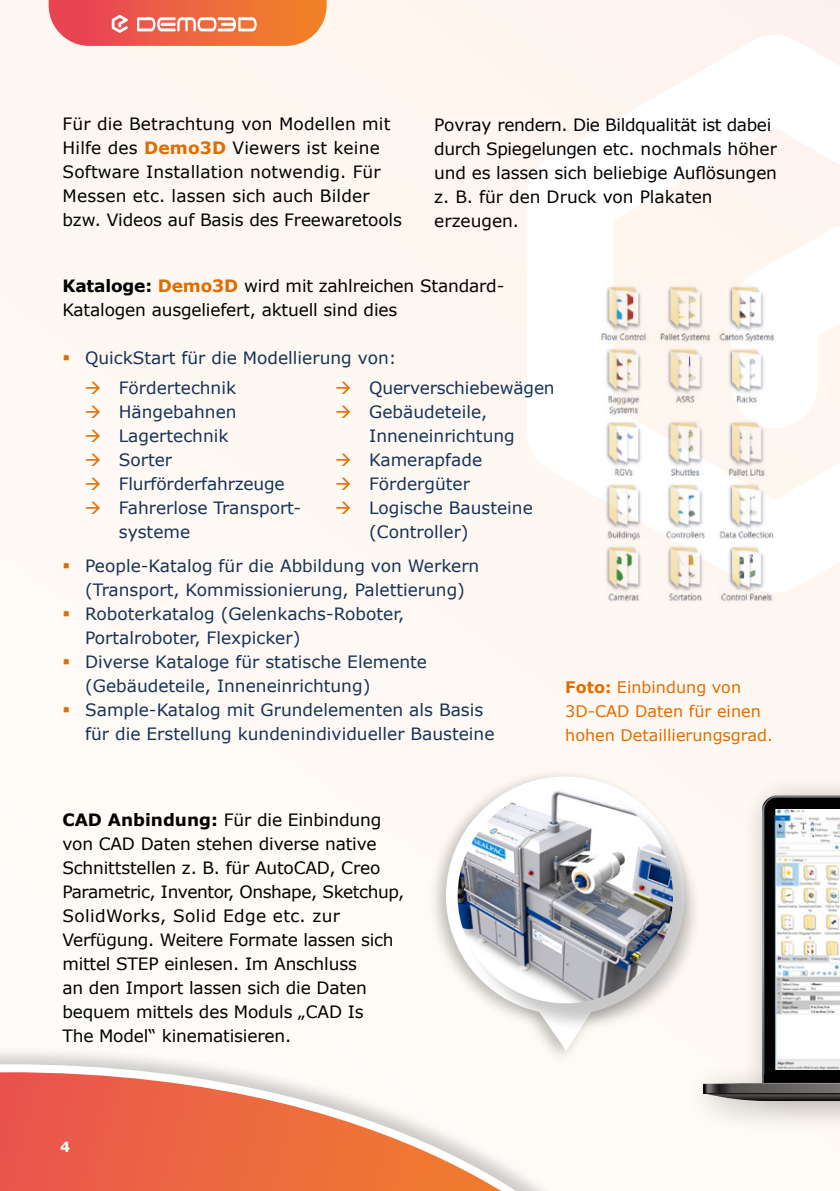
<style>
.page{position:relative;width:840px;height:1191px;background:#fff}
.page>*{position:absolute;margin:0;border:0;box-sizing:border-box;transform-origin:0 0}
.t1{font:17px/24px "Verdana";letter-spacing:-.01em;color:#000}
.t2{font:17px/24px "Verdana";color:#163256}
.t3{font:17px/24px "Verdana";letter-spacing:.01em;color:#000}
.t4{font:16px/24px "Verdana";color:#e16c00}
.t5{font:700 14px "Verdana";color:#fff}
.s1{font-weight:700;color:#e16c00}
.s2{font-weight:700}
</style>
<div class="page">
<div style="left:0;top:0;width:839px;height:1191px;background:#fef8f3"></div>
<svg style="left:527px;top:35px;width:312px;height:557px;fill:#fff"></svg>
<svg style="left:0;top:1053px;width:542px;height:138px"></svg>
<img style="left:591px;top:260px;width:185px;height:342px">
<div style="left:427px;top:768px;width:264px;height:297px;background:#000;opacity:.25"></div>
<svg style="left:445px;top:776px;width:238px;height:274px"></svg>
<div style="left:461px;top:792px;width:241px;height:240px;background:#000;opacity:.22"></div>
<img style="left:457px;top:788px;width:215px;height:215px;border-radius:108px">
<div style="left:683px;top:773px;width:156px;height:361px;background:#000;opacity:.3"></div>
<svg style="left:761px;top:795px;width:78px;height:288px;background:#272626"></svg>
<svg style="left:702px;top:1092px;width:137px;height:1px"></svg>
<svg style="left:702px;top:1083px;width:137px;height:1px"></svg>
<svg style="left:702px;top:1084px;width:137px;height:8px"></svg>
<svg style="left:702px;top:1093px;width:137px;height:8px"></svg>
<img style="left:774px;top:809px;width:65px;height:260px">
<svg style="left:49px;top:0;width:277px;height:46px;background:#ee7658"></svg>
<p class="t3" style="left:62px;top:112px;width:340px">Für die Betrachtung von Modellen mit Hilfe des <span class="s1">Demo3D</span> Viewers ist keine Software Installation notwendig. Für Messen etc. lassen sich auch Bilder bzw. Videos auf Basis des Freewaretools</p>
<p class="t1" style="left:434px;top:113px;width:344px">Povray rendern. Die Bildqualität ist dabei durch Spiegelungen etc. nochmals höher und es lassen sich beliebige Auflösungen z. B. für den Druck von Plakaten erzeugen.</p>
<p class="t1" style="left:62px;top:274px;width:443px"><span class="s2">Kataloge:</span> <span class="s1">Demo3D</span> wird mit zahlreichen Standard-<br>Katalogen ausgeliefert, aktuell sind dies</p>
<p class="t2" style="left:85px;top:346px;width:313px">QuickStart für die Modellierung von:</p>
<p class="t2" style="left:119px;top:376px;width:179px">Fördertechnik<br>Hängebahnen<br>Lagertechnik<br>Sorter<br>Flurförderfahrzeuge<br>Fahrerlose Transport-- systeme</p>
<p class="t2" style="left:369px;top:376px;width:187px">Querverschiebewägen<br>Gebäudeteile,<br>Inneneinrichtung<br>Kamerapfade<br>Fördergüter<br>Logische Bausteine (Controller)</p>
<p class="t2" style="left:85px;top:554px;width:410px">People-Katalog für die Abbildung von Werkern (Transport, Kommissionierung, Palettierung)<br>Roboterkatalog (Gelenkachs-Roboter, Portalroboter, Flexpicker)<br>Diverse Kataloge für statische Elemente (Gebäudeteile, Inneneinrichtung)<br>Sample-Katalog mit Grundelementen als Basis für die Erstellung kundenindividueller Bausteine</p>
<p class="t4" style="left:565px;top:675px;width:209px"><span class="s2">Foto:</span> Einbindung von<br>3D-CAD Daten für einen hohen Detaillierungsgrad.</p>
<p class="t1" style="left:62px;top:808px;width:343px"><span class="s2">CAD Anbindung:</span> Für die Einbindung von CAD Daten stehen diverse native Schnittstellen z. B. für AutoCAD, Creo Parametric, Inventor, Onshape, Sketchup, SolidWorks, Solid Edge etc. zur Verfügung. Weitere Formate lassen sich mittel STEP einlesen. Im Anschluss<br>an den Import lassen sich die Daten bequem mittels des Moduls „CAD Is<br>The Model“ kinematisieren.</p>
<p class="t5" style="left:60px;top:1137px;width:11px">4</p>
</div>
